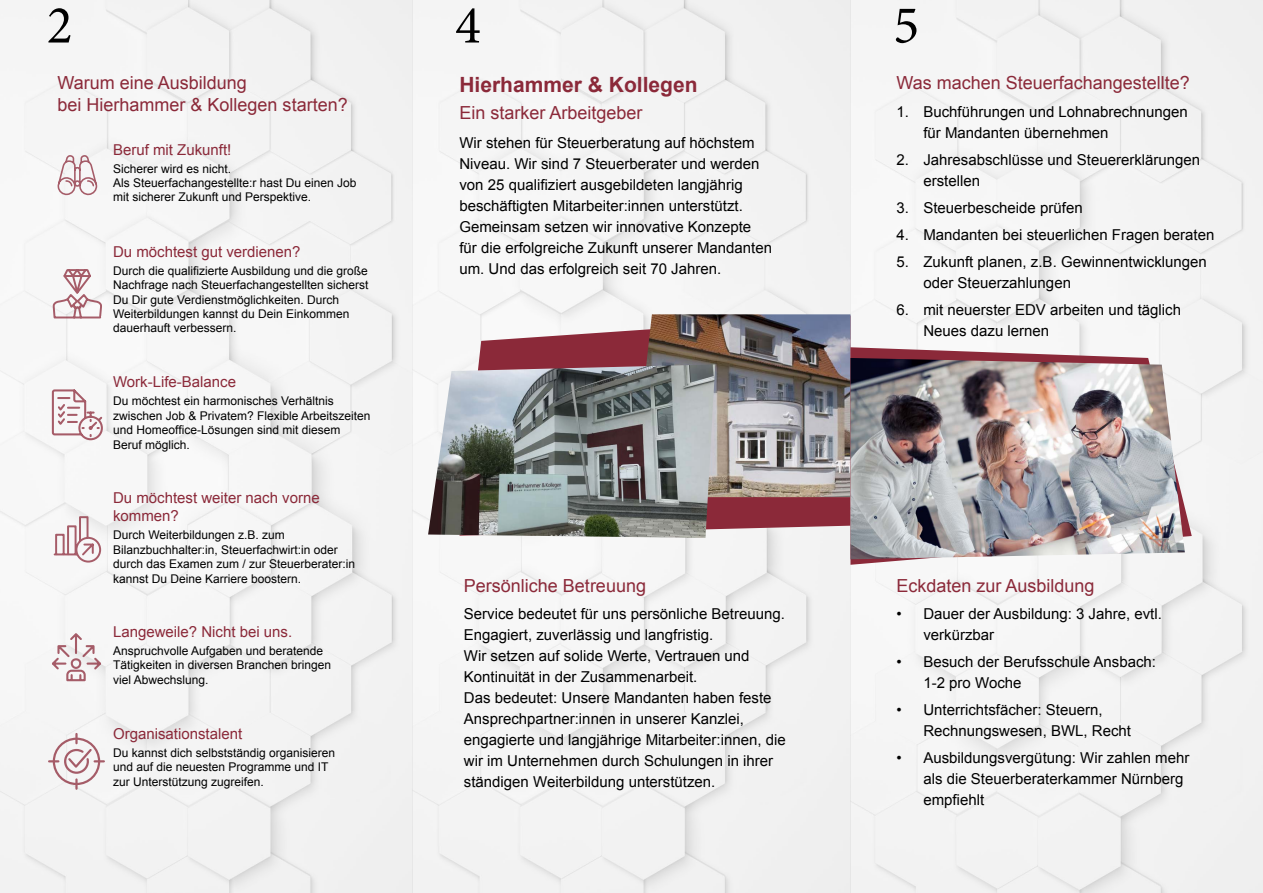
<style>
.page{position:relative;width:1263px;height:893px;background:#f3f3f3}
.page>*{position:absolute;margin:0;border:0;box-sizing:border-box;transform-origin:0 0}
.t1{font:54px "Minion Pro";color:#000}
.t2{font:700 21px "Arial";color:#8b2939}
.t3{font:18px/21.6px "Arial";color:#8b2939}
.t4{font:15px/21px "Arial";color:#000}
.t5{font:15px/18px "Arial";color:#8b2939}
.t6{font:12px/14.4px "Arial";color:#000}
</style>
<div class="page">
<svg style="left:47px;top:732px;width:59px;height:59px"></svg>
<svg style="left:53px;top:515px;width:49px;height:49px"></svg>
<svg style="left:50px;top:632px;width:53px;height:50px"></svg>
<svg style="left:56px;top:154px;width:43px;height:42px"></svg>
<svg style="left:51px;top:388px;width:53px;height:53px"></svg>
<svg style="left:52px;top:268px;width:51px;height:52px"></svg>
<svg style="left:459px;top:315px;width:391px;height:221px;fill:#8b2939"></svg>
<img style="left:631px;top:314px;width:219px;height:183px">
<img style="left:428px;top:364px;width:287px;height:174px">
<svg style="left:850px;top:347px;width:342px;height:218px;fill:#f5f5f5"></svg>
<img style="left:850px;top:358px;width:335px;height:201px">
<h1 class="t1" style="left:47px;top:-11px;width:27px">2</h1>
<h1 class="t1" style="left:455px;top:-11px;width:27px">4</h1>
<h1 class="t1" style="left:893px;top:-11px;width:27px">5</h1>
<p class="t3" style="left:58px;top:73px;width:292px">Warum eine Ausbildung<br>bei Hierhammer &amp; Kollegen starten?</p>
<p class="t5" style="left:113px;top:140px;width:120px">Beruf mit Zukunft!</p>
<p class="t6" style="left:113px;top:161px;width:245px">Sicherer wird es nicht.<br>Als Steuerfachangestellte:r hast Du einen Job mit sicherer Zukunft und Perspektive.</p>
<h2 class="t2" style="left:459px;top:70px;width:240px">Hierhammer &amp; Kollegen</h2>
<p class="t3" style="left:459px;top:102px;width:185px">Ein starker Arbeitgeber</p>
<p class="t4" style="left:459px;top:132px;width:314px">Wir stehen für Steuerberatung auf höchstem Niveau. Wir sind 7 Steuerberater und werden von 25 qualifiziert ausgebildeten langjährig beschäftigten Mitarbeiter:innen unterstützt.<br>Gemeinsam setzen wir innovative Konzepte für die erfolgreiche Zukunft unserer Mandanten um. Und das erfolgreich seit 70 Jahren.</p>
<p class="t3" style="left:896px;top:73px;width:295px">Was machen Steuerfachangestellte?</p>
<p class="t4" style="left:923px;top:101px;width:266px;text-indent:-27px">1. Buchführungen und Lohnabrechnungen für Mandanten übernehmen</p>
<p class="t4" style="left:923px;top:149px;width:278px;text-indent:-27px">2. Jahresabschlüsse und Steuererklärungen erstellen</p>
<p class="t4" style="left:896px;top:197px;width:188px">3. Steuerbescheide prüfen</p>
<p class="t4" style="left:896px;top:224px;width:319px">4. Mandanten bei steuerlichen Fragen beraten</p>
<p class="t4" style="left:923px;top:251px;width:285px;text-indent:-27px">5. Zukunft planen, z.B. Gewinnentwicklungen oder Steuerzahlungen</p>
<p class="t4" style="left:923px;top:299px;width:259px;text-indent:-27px">6. mit neuerster EDV arbeiten und täglich<br>Neues dazu lernen</p>
<p class="t5" style="left:113px;top:243px;width:189px">Du möchtest gut verdienen?</p>
<p class="t6" style="left:113px;top:263px;width:257px">Durch die qualifizierte Ausbildung und die große Nachfrage nach Steuerfachangestellten sicherst Du Dir gute Verdienstmöglichkeiten. Durch Weiterbildungen kannst du Dein Einkommen dauerhauft verbessern.</p>
<p class="t5" style="left:113px;top:373px;width:125px">Work-Life-Balance</p>
<p class="t6" style="left:113px;top:394px;width:259px">Du möchtest ein harmonisches Verhältnis zwischen Job &amp; Privatem? Flexible Arbeitszeiten und Homeoffice-Lösungen sind mit diesem Beruf möglich.</p>
<p class="t5" style="left:113px;top:489px;width:208px">Du möchtest weiter nach vorne kommen?</p>
<p class="t6" style="left:113px;top:528px;width:244px">Durch Weiterbildungen z.B. zum Bilanzbuchhalter:in, Steuerfachwirt:in oder durch das Examen zum / zur Steuerberater:in kannst Du Deine Karriere boostern.</p>
<p class="t5" style="left:113px;top:623px;width:181px">Langeweile? Nicht bei uns.</p>
<p class="t6" style="left:113px;top:643px;width:220px">Anspruchvolle Aufgaben und beratende<br>Tätigkeiten in diversen Branchen bringen viel Abwechslung.</p>
<p class="t5" style="left:113px;top:725px;width:131px">Organisationstalent</p>
<p class="t6" style="left:113px;top:746px;width:224px">Du kannst dich selbstständig organisieren und auf die neuesten Programme und IT zur Unterstützung zugreifen.</p>
<p class="t3" style="left:464px;top:575px;width:184px">Persönliche Betreuung</p>
<p class="t4" style="left:464px;top:603px;width:323px">Service bedeutet für uns persönliche Betreuung.<br>Engagiert, zuverlässig und langfristig.<br>Wir setzen auf solide Werte, Vertrauen und Kontinuität in der Zusammenarbeit.<br>Das bedeutet: Unsere Mandanten haben feste Ansprechpartner:innen in unserer Kanzlei, engagierte und langjährige Mitarbeiter:innen, die wir im Unternehmen durch Schulungen in ihrer ständigen Weiterbildung unterstützen.</p>
<p class="t3" style="left:896px;top:575px;width:200px">Eckdaten zur Ausbildung</p>
<p class="t4" style="left:923px;top:603px;width:240px;text-indent:-27px">• Dauer der Ausbildung: 3 Jahre, evtl. verkürzbar</p>
<p class="t4" style="left:923px;top:651px;width:234px;text-indent:-27px">• Besuch der Berufsschule Ansbach:<br>1-2 pro Woche</p>
<p class="t4" style="left:923px;top:699px;width:209px;text-indent:-27px">• Unterrichtsfächer: Steuern,<br>Rechnungswesen, BWL, Recht</p>
<p class="t4" style="left:923px;top:747px;width:267px;text-indent:-27px">• Ausbildungsvergütung: Wir zahlen mehr als die Steuerberaterkammer Nürnberg empfiehlt</p>
</div>
